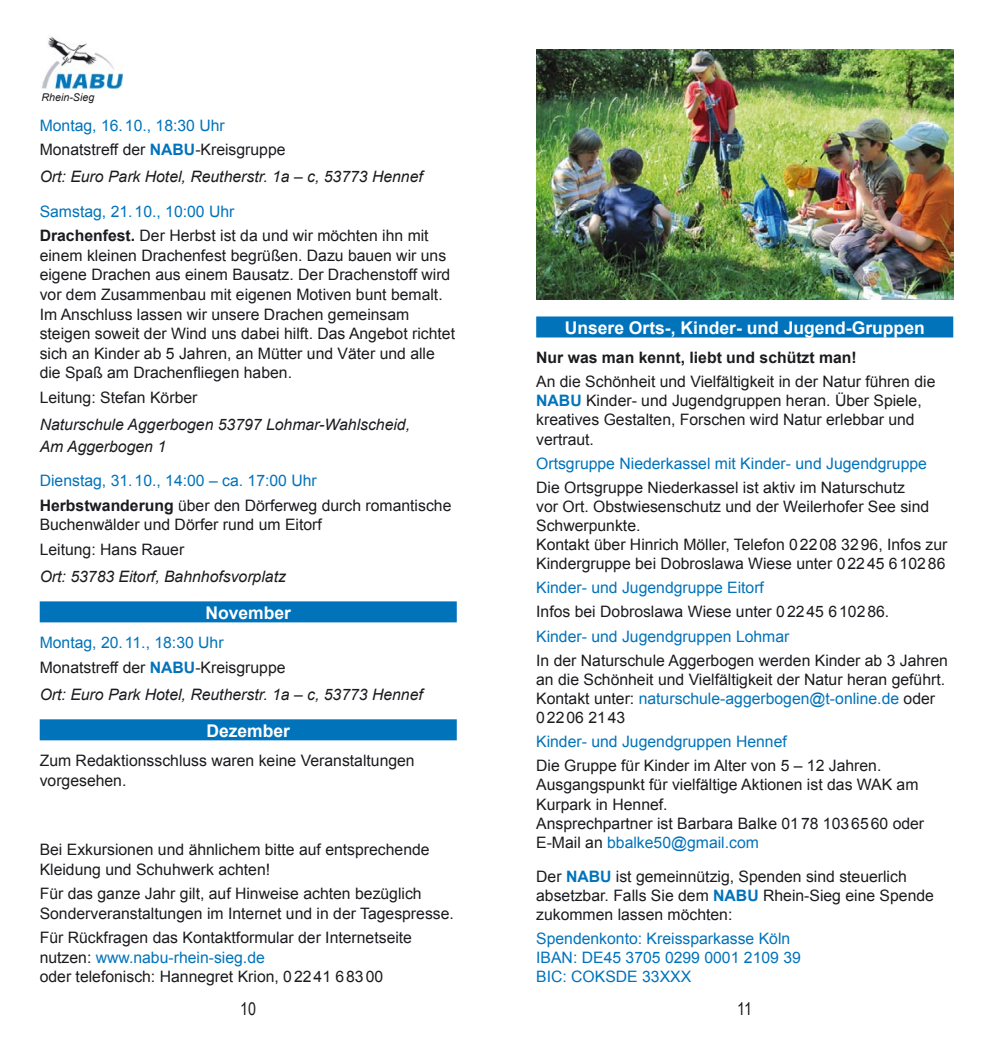
<style>
.page{position:relative;width:993px;height:1042px;background:#fff}
.page>*{position:absolute;margin:0;border:0;box-sizing:border-box;transform-origin:0 0}
.Monat{font:700 17.5px "Arial";color:#fff}
.t1{font:17.5px "Arial Narrow";color:#1b1b1f}
.Fließtext{font:15.75px/19.1px "Arial";color:#1b1b1f}
.Datum{font:15.75px "Arial";color:#0073bb}
.Ort{font:italic 15.75px/22.1px "Arial";color:#1b1b1f}
.Fließtext-2{font:15.75px/19.1px "Arial";color:#0073bb}
.Fließtext-3{font:700 15.75px "Arial";color:#1b1b1f}
.t2{font:italic 10.67px "Arial";color:#1b1b1f}
.s1{font-weight:700;color:#0073bb}
.s2{font-weight:700}
.s3{color:#0073bb}
</style>
<div class="page">
<img style="left:41px;top:36px;width:82px;height:54px">
<div style="left:40px;top:601px;width:416px;height:21px;background:#0073bb"></div>
<div style="left:40px;top:719px;width:416px;height:21px;background:#0073bb"></div>
<div style="left:536px;top:316px;width:416px;height:21px;background:#0073bb"></div>
<img style="left:536px;top:50px;width:417px;height:249px">
<p class="t2" style="left:42px;top:91px;width:54px">Rhein-Sieg</p>
<p class="Datum" style="left:40px;top:115px;width:186px">Montag, 16. 10., 18:30 Uhr</p>
<p class="Fließtext" style="left:40px;top:140px;width:247px">Monatstreff der <span class="s1">NABU</span>-Kreisgruppe</p>
<p class="Ort" style="left:40px;top:166px;width:384px">Ort: Euro Park Hotel, Reutherstr. 1a – c, 53773 Hennef</p>
<p class="Datum" style="left:40px;top:201px;width:196px">Samstag, 21. 10., 10:00 Uhr</p>
<p class="Fließtext" style="left:40px;top:226px;width:416px;line-height:19.6px"><span class="s2">Drachenfest.</span> Der Herbst ist da und wir möchten ihn mit einem kleinen Drachenfest begrüßen. Dazu bauen wir uns eigene Drachen aus einem Bausatz. Der Drachenstoff wird vor dem Zusammenbau mit eigenen Motiven bunt bemalt.<br>Im Anschluss lassen wir unsere Drachen gemeinsam steigen soweit der Wind uns dabei hilft. Das Angebot richtet sich an Kinder ab 5 Jahren, an Mütter und Väter und alle die Spaß am Drachenfliegen haben.</p>
<p class="Fließtext" style="left:40px;top:388px;width:159px">Leitung: Stefan Körber</p>
<p class="Ort" style="left:40px;top:413px;width:372px">Naturschule Aggerbogen 53797 Lohmar-Wahlscheid,<br>Am Aggerbogen 1</p>
<p class="Datum" style="left:40px;top:470px;width:278px">Dienstag, 31. 10., 14:00 – ca. 17:00 Uhr</p>
<p class="Fließtext" style="left:40px;top:496px;width:413px;line-height:19.6px"><span class="s2">Herbstwanderung</span> über den Dörferweg durch romantische<br>Buchenwälder und Dörfer rund um Eitorf</p>
<p class="Fließtext" style="left:40px;top:540px;width:146px">Leitung: Hans Rauer</p>
<p class="Ort" style="left:40px;top:566px;width:247px">Ort: 53783 Eitorf, Bahnhofsvorplatz</p>
<p class="Monat" style="left:205px;top:601px;width:87px">November</p>
<p class="Datum" style="left:40px;top:632px;width:185px">Montag, 20. 11., 18:30 Uhr</p>
<p class="Fließtext" style="left:40px;top:658px;width:247px">Monatstreff der <span class="s1">NABU</span>-Kreisgruppe</p>
<p class="Ort" style="left:40px;top:683px;width:384px">Ort: Euro Park Hotel, Reutherstr. 1a – c, 53773 Hennef</p>
<p class="Monat" style="left:206px;top:719px;width:85px">Dezember</p>
<p class="Fließtext" style="left:40px;top:751px;width:376px;line-height:19.6px">Zum Redaktionsschluss waren keine Veranstaltungen vorgesehen.</p>
<p class="Fließtext" style="left:40px;top:840px;width:391px;line-height:19.6px">Bei Exkursionen und ähnlichem bitte auf entsprechende<br>Kleidung und Schuhwerk achten!</p>
<p class="Fließtext" style="left:40px;top:884px;width:415px;line-height:19.6px">Für das ganze Jahr gilt, auf Hinweise achten bezüglich<br>Sonderveranstaltungen im Internet und in der Tagespresse.</p>
<p class="Fließtext" style="left:40px;top:928px;width:374px;line-height:19.6px">Für Rückfragen das Kontaktformular der Internetseite nutzen: <span class="s3">www.nabu-rhein-sieg.de<br></span>oder telefonisch: Hannegret Krion, 0 22 41 6 83 00</p>
<p class="Monat" style="left:564px;top:316px;width:361px">Unsere Orts-, Kinder- und Jugend-Gruppen</p>
<p class="Fließtext-3" style="left:536px;top:347px;width:322px">Nur was man kennt, liebt und schützt man!</p>
<p class="Fließtext" style="left:536px;top:372px;width:400px">An die Schönheit und Vielfältigkeit in der Natur führen die <span class="s1">NABU</span> Kinder- und Jugendgruppen heran. Über Spiele, kreatives Gestalten, Forschen wird Natur erlebbar und vertraut.</p>
<p class="Datum" style="left:536px;top:453px;width:392px">Ortsgruppe Niederkassel mit Kinder- und Jugendgruppe</p>
<p class="Fließtext" style="left:536px;top:478px;width:412px">Die Ortsgruppe Niederkassel ist aktiv im Naturschutz<br>vor Ort. Obstwiesenschutz und der Weilerhofer See sind Schwerpunkte.<br>Kontakt über Hinrich Möller, Telefon 0 22 08 32 96, Infos zur Kindergruppe bei Dobroslawa Wiese unter 0 22 45 6 102 86</p>
<p class="Fließtext-2" style="left:536px;top:578px;width:229px">Kinder- und Jugendgruppe Eitorf</p>
<p class="Fließtext" style="left:536px;top:602px;width:354px">Infos bei Dobroslawa Wiese unter 0 22 45 6 102 86.</p>
<p class="Datum" style="left:536px;top:626px;width:255px">Kinder- und Jugendgruppen Lohmar</p>
<p class="Fließtext" style="left:536px;top:651px;width:413px">In der Naturschule Aggerbogen werden Kinder ab 3 Jahren an die Schönheit und Vielfältigkeit der Natur heran geführt.<br>Kontakt unter: <span class="s3">naturschule-aggerbogen@t-online.de</span> oder<br>0 22 06 21 43</p>
<p class="Datum" style="left:536px;top:731px;width:252px">Kinder- und Jugendgruppen Hennef</p>
<p class="Fließtext" style="left:536px;top:756px;width:389px">Die Gruppe für Kinder im Alter von 5 – 12 Jahren.<br>Ausgangspunkt für vielfältige Aktionen ist das WAK am Kurpark in Hennef.<br>Ansprechpartner ist Barbara Balke 01 78 103 65 60 oder E-Mail an <span class="s3">bbalke50@gmail.com</span></p>
<p class="Fließtext" style="left:536px;top:867px;width:399px">Der <span class="s1">NABU</span> ist gemeinnützig, Spenden sind steuerlich absetzbar. Falls Sie dem <span class="s1">NABU</span> Rhein-Sieg eine Spende zukommen lassen möchten:</p>
<p class="Fließtext-2" style="left:536px;top:929px;width:266px">Spendenkonto: Kreissparkasse Köln<br>IBAN: DE45 3705 0299 0001 2109 39<br>BIC: COKSDE 33XXX</p>
<p class="t1" style="left:240px;top:996px;width:17px">10</p>
<p class="t1" style="left:737px;top:996px;width:16px">11</p>
</div>
